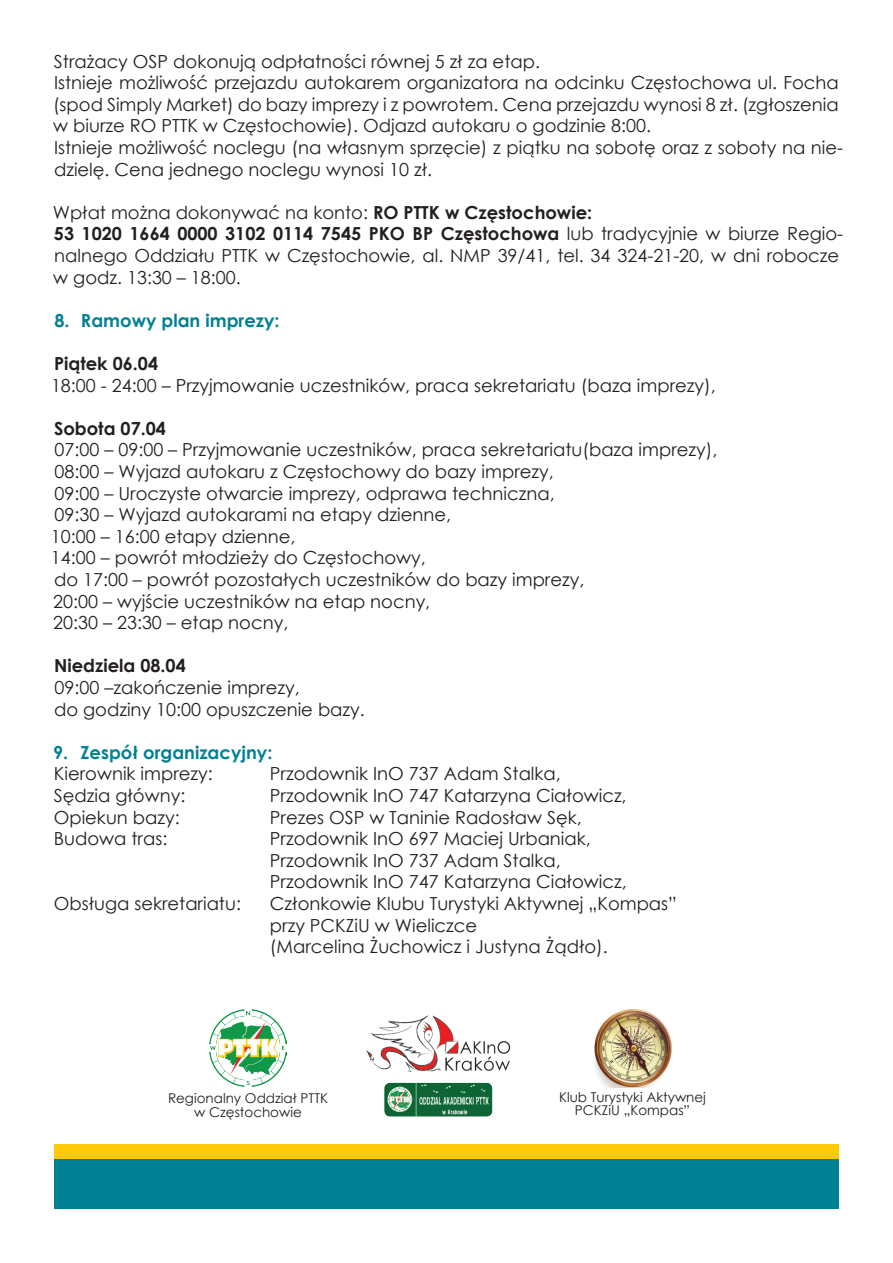
<style>
.page{position:relative;width:893px;height:1263px;background:#fff}
.page>*{position:absolute;margin:0;border:0;box-sizing:border-box;transform-origin:0 0}
.t1{font:18px/21.6px "Century Gothic";color:#231f20}
.t2{font:700 18px "Century Gothic";color:#008193}
.t3{font:700 18px "Century Gothic";color:#231f20}
.t4{font:13.5px/13.5px "Century Gothic";color:#231f20;text-align:center}
.s1{font-weight:700}
</style>
<div class="page">
<img style="left:366px;top:1015px;width:144px;height:57px">
<img style="left:384px;top:1082px;width:109px;height:35px">
<img style="left:210px;top:1010px;width:76px;height:77px">
<img style="left:594px;top:1010px;width:77px;height:77px">
<div style="left:54px;top:1150px;width:785px;height:59px;background:#008193"></div>
<div style="left:54px;top:1144px;width:785px;height:15px;background:#feca0a"></div>
<p class="t1" style="left:53px;top:50px;width:792px">Strażacy OSP dokonują odpłatności równej 5 zł za etap.<br>Istnieje możliwość przejazdu autokarem organizatora na odcinku Częstochowa ul. Focha (spod Simply Market) do bazy imprezy i z powrotem. Cena przejazdu wynosi 8 zł. (zgłoszenia w biurze RO PTTK w Częstochowie). Odjazd autokaru o godzinie 8:00.<br>Istnieje możliwość noclegu (na własnym sprzęcie) z piątku na sobotę oraz z soboty na nie&shy;dzielę. Cena jednego noclegu wynosi 10 zł.</p>
<p class="t1" style="left:53px;top:201px;width:792px">Wpłat można dokonywać na konto: <span class="s1">RO PTTK w Częstochowie:<br>53 1020 1664 0000 3102 0114 7545 PKO BP Częstochowa</span> lub tradycyjnie w biurze Regio&shy;nalnego Oddziału PTTK w Częstochowie, al. NMP 39/41, tel. 34 324-21-20, w dni robocze w godz. 13:30 – 18:00.</p>
<p class="t2" style="left:54px;top:307px;width:227px">8. Ramowy plan imprezy:</p>
<p class="t3" style="left:54px;top:350px;width:106px">Piątek 06.04</p>
<p class="t1" style="left:51px;top:374px;width:666px">18:00 - 24:00 – Przyjmowanie uczestników, praca sekretariatu (baza imprezy),</p>
<p class="t3" style="left:54px;top:415px;width:113px">Sobota 07.04</p>
<p class="t1" style="left:51px;top:439px;width:668px">07:00 – 09:00 – Przyjmowanie uczestników, praca sekretariatu(baza imprezy), 08:00 – Wyjazd autokaru z Częstochowy do bazy imprezy,<br>09:00 – Uroczyste otwarcie imprezy, odprawa techniczna,<br>09:30 – Wyjazd autokarami na etapy dzienne,<br>10:00 – 16:00 etapy dzienne,<br>14:00 – powrót młodzieży do Częstochowy,<br>do 17:00 – powrót pozostałych uczestników do bazy imprezy,<br>20:00 – wyjście uczestników na etap nocny,<br>20:30 – 23:30 – etap nocny,</p>
<p class="t3" style="left:54px;top:652px;width:133px">Niedziela 08.04</p>
<p class="t1" style="left:54px;top:676px;width:312px">09:00 –zakończenie imprezy,<br>do godziny 10:00 opuszczenie bazy.</p>
<p class="t2" style="left:53px;top:739px;width:221px">9. Zespół organizacyjny:</p>
<p class="t1" style="left:54px;top:763px;width:160px">Kierownik imprezy:</p>
<p class="t1" style="left:270px;top:763px;width:292px">Przodownik InO 737 Adam Stalka,</p>
<p class="t1" style="left:54px;top:784px;width:133px">Sędzia główny:</p>
<p class="t1" style="left:270px;top:784px;width:358px">Przodownik InO 747 Katarzyna Ciałowicz,</p>
<p class="t1" style="left:54px;top:806px;width:128px">Opiekun bazy:</p>
<p class="t1" style="left:270px;top:806px;width:313px">Prezes OSP w Taninie Radosław Sęk,</p>
<p class="t1" style="left:54px;top:828px;width:115px">Budowa tras:</p>
<p class="t1" style="left:270px;top:828px;width:358px">Przodownik InO 697 Maciej Urbaniak,<br>Przodownik InO 737 Adam Stalka,<br>Przodownik InO 747 Katarzyna Ciałowicz,</p>
<p class="t1" style="left:54px;top:892px;width:189px">Obsługa sekretariatu:</p>
<p class="t1" style="left:270px;top:892px;width:408px">Członkowie Klubu Turystyki Aktywnej „Kompas” przy PCKZiU w Wieliczce<br>(Marcelina Żuchowicz i Justyna Żądło).</p>
<p class="t4" style="left:168px;top:1091px;width:162px">Regionalny Oddział PTTK w Częstochowie</p>
<p class="t4" style="left:559px;top:1090px;width:148px">Klub Turystyki Aktywnej<br>PCKZiU „Kompas”</p>
</div>
